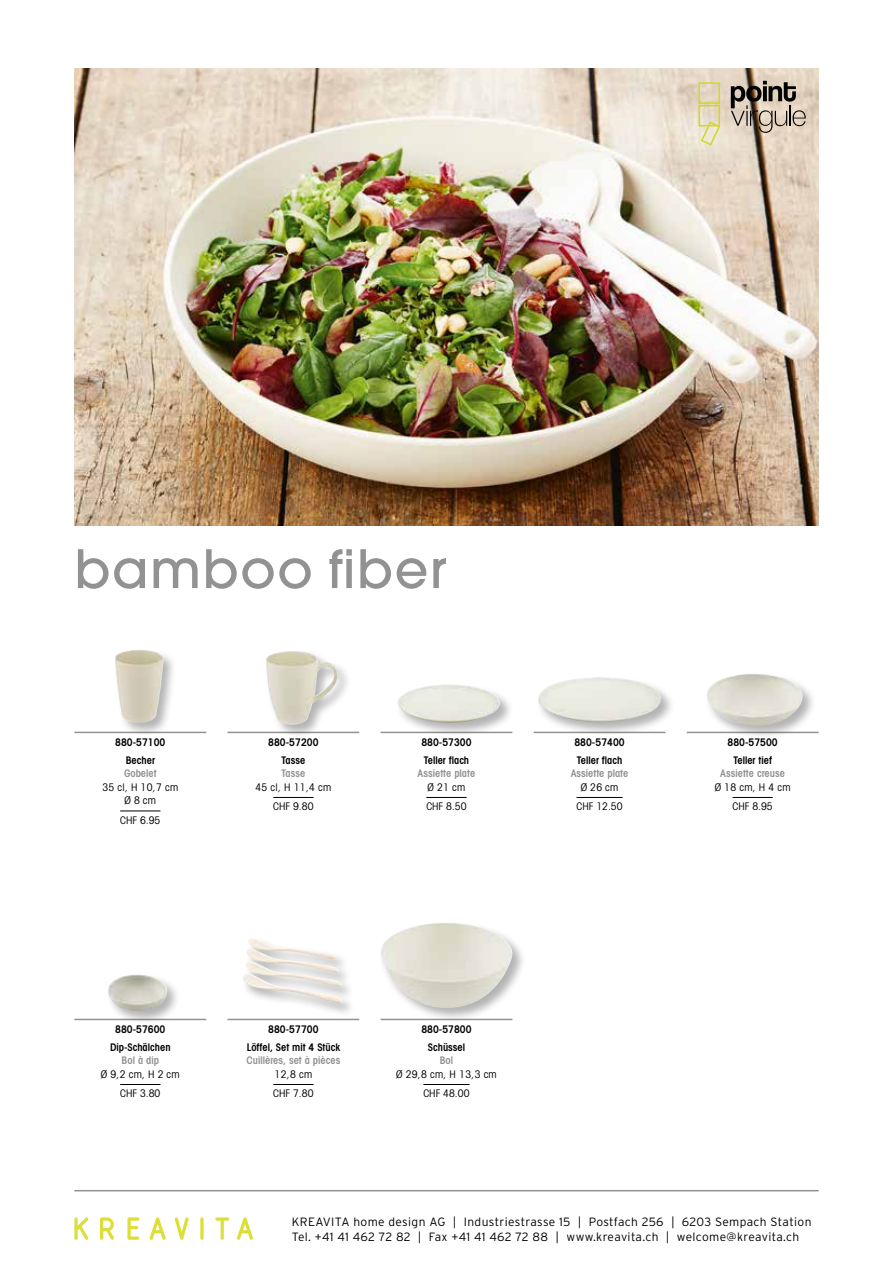
<style>
.page{position:relative;width:893px;height:1263px;background:#fff}
.page>*{position:absolute;margin:0;border:0;box-sizing:border-box;transform-origin:0 0}
.t1{font:500 52.5px "Avant Garde";letter-spacing:.03em;color:#929292}
.t2{font:300 12px/15px "Interstate";letter-spacing:.03em;color:#000}
.t3{font:600 condensed 10.5px/17.7px "Avant Garde";color:#000;text-align:center}
.t4{font:condensed 10.5px/19.8px "Avant Garde";color:#000;text-align:center}
.t5{font:600 condensed 10.5px "Avant Garde";color:#929292}
.t6{font:condensed 10.5px/19.8px "Avant Garde";letter-spacing:.03em;color:#000;text-align:center}
</style>
<div class="page">
<img style="left:74px;top:68px;width:745px;height:457px">
<hr style="left:74px;top:732px;width:132px;height:1px;background:#929292">
<hr style="left:120px;top:811px;width:40px;height:1px;background:#000">
<div style="left:113px;top:648px;width:64px;height:89px;background:#000;opacity:.3"></div>
<img style="left:115px;top:650px;width:49px;height:73px">
<svg style="left:731px;top:81px;width:75px;height:52px"></svg>
<svg style="left:698px;top:82px;width:22px;height:64px"></svg>
<hr style="left:381px;top:732px;width:131px;height:1px;background:#929292">
<hr style="left:426px;top:797px;width:41px;height:1px;background:#000">
<div style="left:396px;top:682px;width:118px;height:55px;background:#000;opacity:.3"></div>
<img style="left:396px;top:684px;width:105px;height:39px">
<hr style="left:227px;top:732px;width:132px;height:1px;background:#929292">
<hr style="left:273px;top:797px;width:41px;height:1px;background:#000">
<div style="left:264px;top:649px;width:88px;height:90px;background:#000;opacity:.3"></div>
<img style="left:266px;top:651px;width:73px;height:75px">
<hr style="left:534px;top:732px;width:131px;height:1px;background:#929292">
<hr style="left:576px;top:797px;width:47px;height:1px;background:#000">
<div style="left:536px;top:675px;width:139px;height:61px;background:#000;opacity:.3"></div>
<img style="left:536px;top:677px;width:130px;height:45px">
<hr style="left:687px;top:732px;width:132px;height:1px;background:#929292">
<hr style="left:732px;top:797px;width:41px;height:1px;background:#000">
<div style="left:704px;top:672px;width:113px;height:68px;background:#000;opacity:.3"></div>
<img style="left:706px;top:674px;width:98px;height:55px">
<hr style="left:74px;top:1019px;width:132px;height:1px;background:#929292">
<hr style="left:120px;top:1084px;width:40px;height:1px;background:#000">
<div style="left:106px;top:972px;width:75px;height:53px;background:#000;opacity:.3"></div>
<img style="left:107px;top:974px;width:66px;height:38px">
<hr style="left:227px;top:1019px;width:132px;height:1px;background:#929292">
<hr style="left:273px;top:1084px;width:41px;height:1px;background:#000">
<div style="left:241px;top:936px;width:115px;height:81px;background:#000;opacity:.3"></div>
<img style="left:241px;top:938px;width:103px;height:66px">
<hr style="left:423px;top:1084px;width:47px;height:1px;background:#000">
<div style="left:379px;top:920px;width:147px;height:102px;background:#000;opacity:.3"></div>
<img style="left:381px;top:922px;width:133px;height:88px">
<svg style="left:100px;top:1217px;width:14px;height:23px"></svg>
<svg style="left:150px;top:1217px;width:16px;height:23px"></svg>
<svg style="left:200px;top:1217px;width:4px;height:23px"></svg>
<svg style="left:215px;top:1217px;width:14px;height:23px"></svg>
<svg style="left:74px;top:1217px;width:14px;height:23px"></svg>
<svg style="left:127px;top:1217px;width:12px;height:23px"></svg>
<svg style="left:175px;top:1217px;width:14px;height:23px"></svg>
<svg style="left:237px;top:1217px;width:16px;height:23px"></svg>
<hr style="left:74px;top:1190px;width:745px;height:1px;background:#929292">
<h1 class="t1" style="left:74px;top:536px;width:374px">bamboo fiber</h1>
<p class="t3" style="left:115px;top:733px;width:52px">880-57100<br>Becher</p>
<p class="t5" style="left:124px;top:767px;width:34px">Gobelet</p>
<p class="t4" style="left:102px;top:780px;width:77px;line-height:13.5px">35 cl, H 10,7 cm<br>Ø 8 cm</p>
<p class="t4" style="left:120px;top:810px;width:42px">CHF 6.95</p>
<p class="t3" style="left:268px;top:733px;width:52px">880-57200<br>Tasse</p>
<p class="t5" style="left:281px;top:767px;width:25px">Tasse</p>
<p class="t6" style="left:255px;top:777px;width:77px">45 cl, H 11,4 cm<br>CHF 9.80</p>
<p class="t3" style="left:421px;top:733px;width:52px;text-align:left">880-57300<br>Teller flach</p>
<p class="t5" style="left:418px;top:767px;width:59px">Assiette plate</p>
<p class="t4" style="left:426px;top:777px;width:42px;text-align:left">Ø 21 cm<br>CHF 8.50</p>
<p class="t3" style="left:574px;top:733px;width:52px;text-align:left">880-57400<br>Teller flach</p>
<p class="t5" style="left:571px;top:767px;width:59px">Assiette plate</p>
<p class="t4" style="left:576px;top:777px;width:48px">Ø 26 cm<br>CHF 12.50</p>
<p class="t3" style="left:110px;top:1020px;width:62px">880-57600<br>Dip-Schälchen</p>
<p class="t5" style="left:122px;top:1054px;width:39px">Bol à dip</p>
<p class="t4" style="left:101px;top:1064px;width:80px">Ø 9,2 cm, H 2 cm<br>CHF 3.80</p>
<p class="t3" style="left:247px;top:1020px;width:95px">880-57700<br>Löffel, Set mit 4 Stück</p>
<p class="t5" style="left:246px;top:1054px;width:95px">Cuillères, set à pièces</p>
<p class="t4" style="left:273px;top:1064px;width:42px;text-align:left">12,8 cm<br>CHF 7.80</p>
<p class="t3" style="left:421px;top:1020px;width:52px">880-57800<br>Schüssel</p>
<p class="t5" style="left:440px;top:1054px;width:15px">Bol</p>
<p class="t4" style="left:396px;top:1064px;width:102px">Ø 29,8 cm, H 13,3 cm<br>CHF 48.00</p>
<p class="t3" style="left:727px;top:733px;width:52px">880-57500<br>Teller tief</p>
<p class="t5" style="left:720px;top:767px;width:66px">Assiette creuse</p>
<p class="t4" style="left:715px;top:777px;width:77px">Ø 18 cm, H 4 cm<br>CHF 8.95</p>
<p class="t2" style="left:292px;top:1214px;width:521px">KREAVITA home design AG | Industriestrasse 15 | Postfach 256 | 6203 Sempach Station<br>Tel. +41 41 462 72 82 | Fax +41 41 462 72 88 | www.kreavita.ch | welcome@kreavita.ch</p>
</div>
